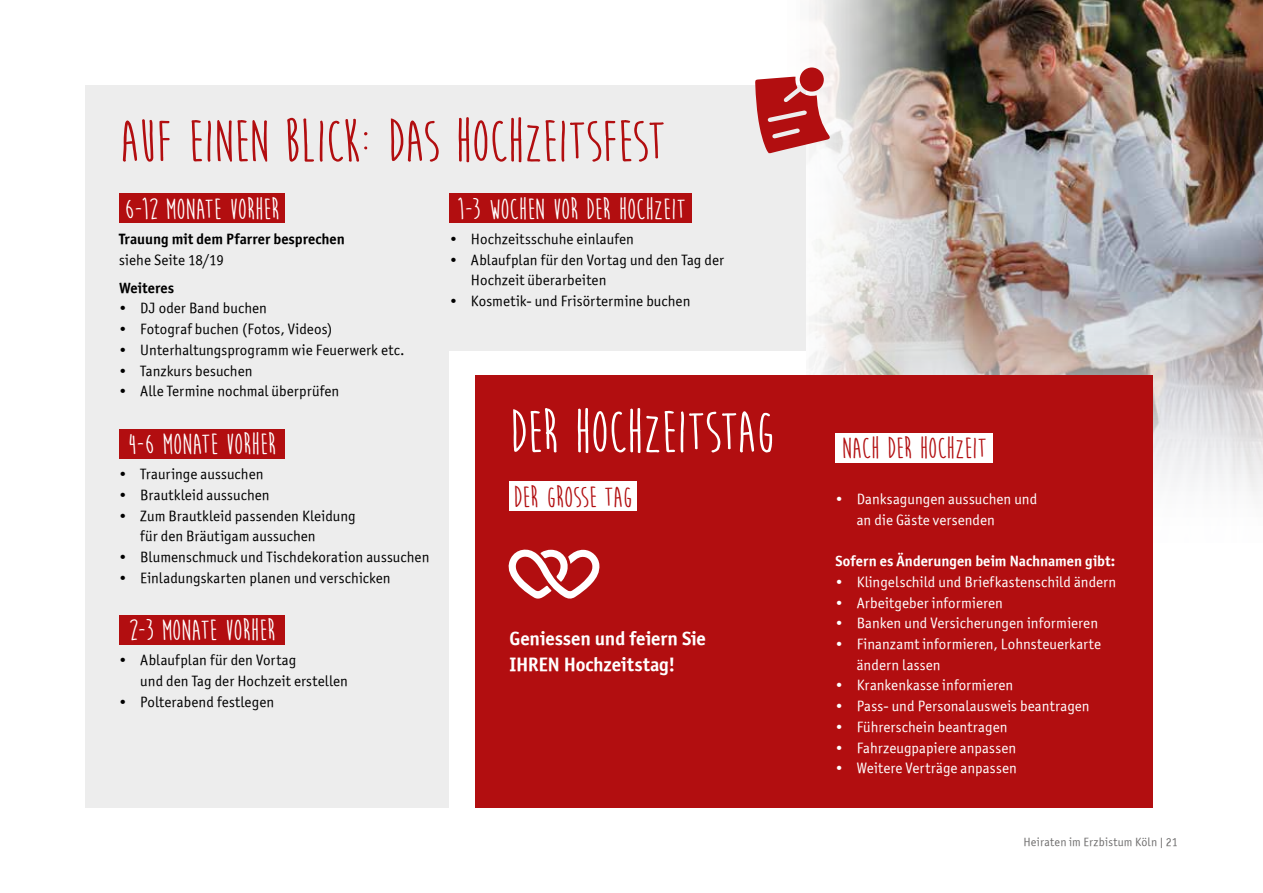
<style>
.page{position:relative;width:1263px;height:893px;background:#fff}
.page>*{position:absolute;margin:0;border:0;box-sizing:border-box;transform-origin:0 0}
.t1{font:700 60px "Moon Flower";letter-spacing:-.025em;color:#b20e10}
.t2{font:700 60px "Moon Flower";letter-spacing:-.025em;color:#fff}
.t3{font:700 30px "Moon Flower";letter-spacing:-.015em;color:#fff}
.t4{font:700 30px "Moon Flower";letter-spacing:-.015em;color:#b20e10}
.t5{font:19.5px/25.5px "Officina Sans ITCTT Bold";letter-spacing:-.01em;color:#fff}
.t6{font:15px/20.7px "Officina Sans ITCTT Book";letter-spacing:.01em;color:#000}
.t7{font:15px/20.7px "Officina Sans ITCTT Book";letter-spacing:.005em;color:#fff}
.t8{font:15px "Officina Sans ITCTT Bold";color:#000}
.t9{font:15px "Officina Sans ITCTT Bold";color:#fff}
.t10{font:12px "Officina Sans ITCTT Book";letter-spacing:.015em;color:#706f6f}
</style>
<div class="page">
<img style="left:790px;top:0;width:473px;height:495px">
<div style="left:85px;top:85px;width:721px;height:723px;background:#ededed"></div>
<div style="left:119px;top:193px;width:166px;height:30px;background:#b20e10"></div>
<div style="left:119px;top:429px;width:166px;height:29px;background:#b20e10"></div>
<div style="left:119px;top:615px;width:166px;height:30px;background:#b20e10"></div>
<div style="left:450px;top:193px;width:242px;height:30px;background:#b20e10"></div>
<div style="left:449px;top:351px;width:357px;height:473px;background:#fff"></div>
<div style="left:475px;top:376px;width:678px;height:432px;background:#b20e10"></div>
<div style="left:509px;top:481px;width:128px;height:30px;background:#fff"></div>
<div style="left:835px;top:433px;width:158px;height:30px;background:#fff"></div>
<svg style="left:508px;top:549px;width:92px;height:50px"></svg>
<svg style="left:755px;top:77px;width:75px;height:76px"></svg>
<div style="left:800px;top:67px;width:24px;height:25px;background:#b20e10;border-radius:50%"></div>
<h1 class="t1" style="left:119px;top:110px;width:547px">AUF EINEN BLICK: DAS HOCHZEITSFEST</h1>
<h2 class="t3" style="left:124px;top:193px;width:157px">6-12 MONATE VORHER</h2>
<p class="t8" style="left:119px;top:229px;width:227px">Trauung mit dem Pfarrer besprechen</p>
<p class="t6" style="left:119px;top:249px;width:106px">siehe Seite 18/19</p>
<p class="t8" style="left:119px;top:278px;width:57px">Weiteres</p>
<p class="t6" style="left:119px;top:298px;width:149px">• DJ oder Band buchen</p>
<p class="t6" style="left:119px;top:319px;width:215px">• Fotograf buchen (Fotos, Videos)</p>
<p class="t6" style="left:119px;top:339px;width:287px">• Unterhaltungsprogramm wie Feuerwerk etc.</p>
<p class="t6" style="left:119px;top:360px;width:135px">• Tanzkurs besuchen</p>
<p class="t6" style="left:119px;top:381px;width:222px">• Alle Termine nochmal überprüfen</p>
<h2 class="t3" style="left:128px;top:429px;width:150px">4-6 MONATE VORHER</h2>
<p class="t6" style="left:119px;top:464px;width:146px">• Trauringe aussuchen</p>
<p class="t6" style="left:119px;top:484px;width:152px">• Brautkleid aussuchen</p>
<p class="t6" style="left:140px;top:505px;width:217px;text-indent:-21px">• Zum Brautkleid passenden Kleidung für den Bräutigam aussuchen</p>
<p class="t6" style="left:119px;top:546px;width:312px">• Blumenschmuck und Tischdekoration aussuchen</p>
<p class="t6" style="left:119px;top:567px;width:273px">• Einladungskarten planen und verschicken</p>
<h2 class="t3" style="left:129px;top:615px;width:148px">2-3 MONATE VORHER</h2>
<p class="t6" style="left:140px;top:650px;width:209px;text-indent:-21px">• Ablaufplan für den Vortag<br>und den Tag der Hochzeit erstellen</p>
<p class="t6" style="left:119px;top:691px;width:157px">• Polterabend festlegen</p>
<h2 class="t3" style="left:456px;top:193px;width:230px">1-3 WOCHEN VOR DER HOCHZEIT</h2>
<p class="t6" style="left:450px;top:228px;width:186px">• Hochzeitsschuhe einlaufen</p>
<p class="t6" style="left:471px;top:249px;width:255px;text-indent:-21px">• Ablaufplan für den Vortag und den Tag der<br>Hochzeit überarbeiten</p>
<p class="t6" style="left:450px;top:290px;width:242px">• Kosmetik- und Frisörtermine buchen</p>
<h1 class="t2" style="left:509px;top:401px;width:268px">DER HOCHZEITSTAG</h1>
<h2 class="t4" style="left:514px;top:481px;width:121px">DER GROSSE TAG</h2>
<h3 class="t5" style="left:509px;top:625px;width:198px">Geniessen und feiern Sie<br>IHREN Hochzeitstag!</h3>
<h2 class="t4" style="left:842px;top:433px;width:146px">NACH DER HOCHZEIT</h2>
<p class="t7" style="left:857px;top:489px;width:182px;text-indent:-21px">• Danksagungen aussuchen und an die Gäste versenden</p>
<p class="t9" style="left:835px;top:552px;width:281px">Sofern es Änderungen beim Nachnamen gibt:</p>
<p class="t7" style="left:835px;top:571px;width:282px">• Klingelschild und Briefkastenschild ändern</p>
<p class="t7" style="left:835px;top:592px;width:169px">• Arbeitgeber informieren</p>
<p class="t7" style="left:835px;top:613px;width:264px">• Banken und Versicherungen informieren</p>
<p class="t7" style="left:857px;top:633px;width:246px;text-indent:-21px">• Finanzamt informieren, Lohnsteuerkarte ändern lassen</p>
<p class="t7" style="left:835px;top:675px;width:179px">• Krankenkasse informieren</p>
<p class="t7" style="left:835px;top:696px;width:256px">• Pass- und Personalausweis beantragen</p>
<p class="t7" style="left:835px;top:716px;width:174px">• Führerschein beantragen</p>
<p class="t7" style="left:835px;top:737px;width:182px">• Fahrzeugpapiere anpassen</p>
<p class="t7" style="left:835px;top:758px;width:183px">• Weitere Verträge anpassen</p>
<p class="t10" style="left:1023px;top:835px;width:156px">Heiraten im Erzbistum Köln | 21</p>
</div>
